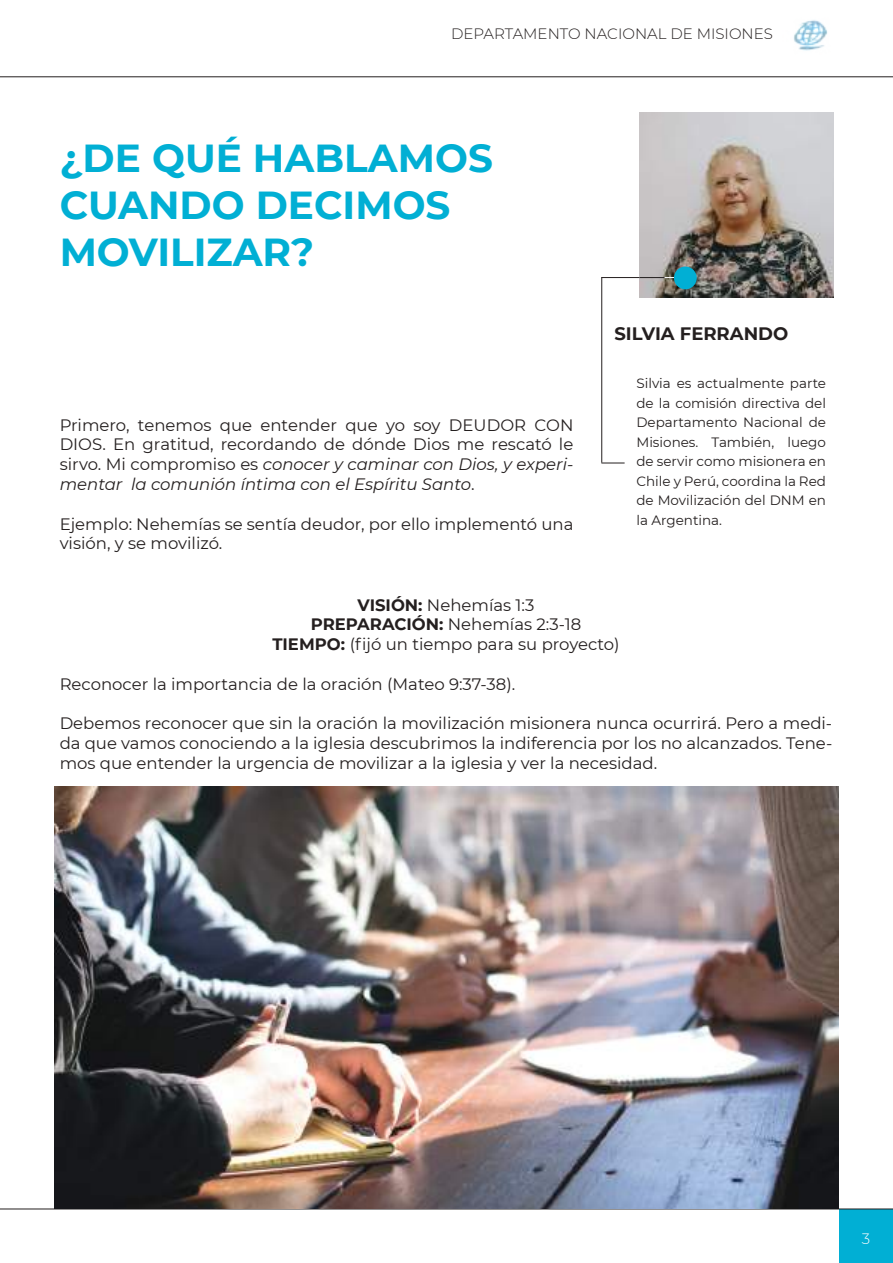
<style>
.page{position:relative;width:893px;height:1263px;background:#fff}
.page>*{position:absolute;margin:0;border:0;box-sizing:border-box;transform-origin:0 0}
.t1{font:700 39px/46.8px "Montserrat";color:#01afd4}
.t2{font:700 18px "Montserrat";color:#241f1f}
.t3{font:16.5px/19.8px "Montserrat";color:#241f1f;text-align:justify}
.t4{font:300 15px "Montserrat";color:#241f1f}
.t5{font:300 15px "Montserrat";color:#fff}
.t6{font:13.5px/19.5px "Montserrat";color:#241f1f;text-align:justify}
.s1{font-style:italic}
.s2{font-weight:700}
</style>
<div class="page">
<div style="left:839px;top:1210px;width:54px;height:53px;background:#01afd4"></div>
<hr style="left:0;top:1208px;width:893px;height:1px;background:#241f1f">
<hr style="left:0;top:76px;width:893px;height:1px;background:#241f1f">
<img style="left:794px;top:20px;width:34px;height:31px">
<img style="left:639px;top:113px;width:194px;height:184px">
<svg style="left:601px;top:463px;width:24px;height:1px"></svg>
<hr style="left:601px;top:277px;width:64px;height:1px;background:#241f1f">
<hr style="left:639px;top:277px;width:35px;height:1px;background:#fff">
<div style="left:674px;top:267px;width:23px;height:22px;background:#01afd4;border-radius:50%"></div>
<hr style="left:601px;top:277px;width:1px;height:186px;background:#241f1f">
<img style="left:54px;top:787px;width:785px;height:421px">
<svg style="left:639px;top:277px;width:25px;height:1px"></svg>
<p class="t4" style="left:451px;top:24px;width:323px">DEPARTAMENTO NACIONAL DE MISIONES</p>
<h1 class="t1" style="left:60px;top:133px;width:435px">¿DE QUÉ HABLAMOS<br>CUANDO DECIMOS<br>MOVILIZAR?</h1>
<p class="t3" style="left:60px;top:414px;width:515px">Primero, tenemos que entender que yo soy DEUDOR CON DIOS. En gratitud, recordando de dónde Dios me rescató le sirvo. Mi compromiso es <span class="s1">conocer y caminar con Dios, y experi&shy;mentar la comunión íntima con el Espíritu Santo</span>.</p>
<p class="t3" style="left:60px;top:513px;width:515px">Ejemplo: Nehemías se sentía deudor, por ello implementó una visión, y se movilizó.</p>
<p class="t2" style="left:614px;top:320px;width:175px">SILVIA FERRANDO</p>
<p class="t6" style="left:636px;top:373px;width:191px">Silvia es actualmente parte de la comisión directiva del Departamento Nacional de Misiones. También, luego de servir como misionera en Chile y Perú, coordina la Red de Movilización del DNM en la Argentina.</p>
<p class="t3" style="left:272px;top:594px;width:349px;text-align:center"><span class="s2">VISIÓN:</span> Nehemías 1:3<br><span class="s2">PREPARACIÓN:</span> Nehemías 2:3-18<br><span class="s2">TIEMPO:</span> (fijó un tiempo para su proyecto)</p>
<p class="t3" style="left:60px;top:673px;width:457px">Reconocer la importancia de la oración (Mateo 9:37-38).</p>
<p class="t3" style="left:60px;top:713px;width:774px">Debemos reconocer que sin la oración la movilización misionera nunca ocurrirá. Pero a medi&shy;da que vamos conociendo a la iglesia descubrimos la indiferencia por los no alcanzados. Tene&shy;mos que entender la urgencia de movilizar a la iglesia y ver la necesidad.</p>
<p class="t5" style="left:862px;top:1228px;width:10px">3</p>
</div>
